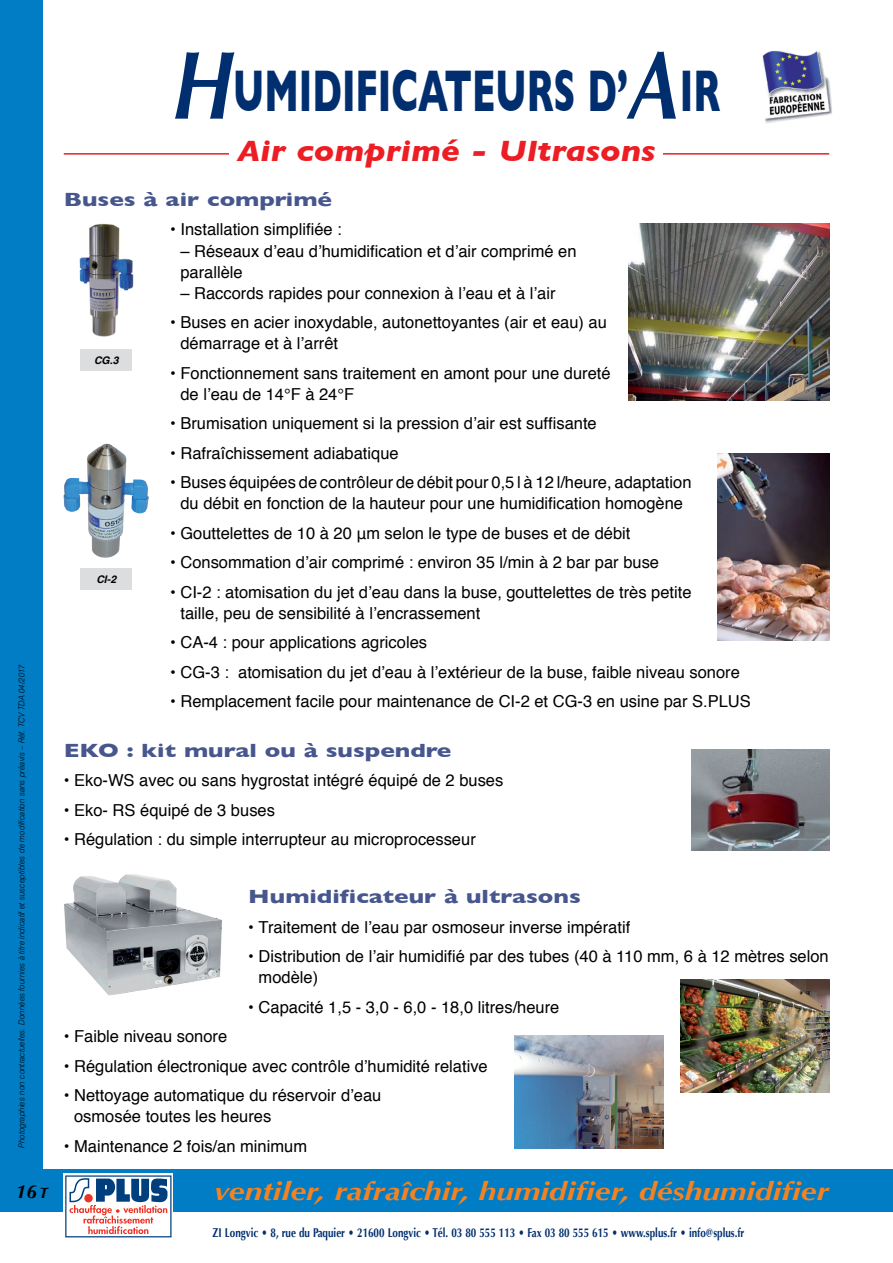
<style>
.page{position:relative;width:893px;height:1263px;background:#fff}
.page>*{position:absolute;margin:0;border:0;box-sizing:border-box;transform-origin:0 0}
.t1{font:700 60px "Gill Sans";color:#002e6e;scale:.6 1}
.t2{font:italic 700 30px "Gill Sans";color:#ed1d24;scale:1.14 1}
.t3{font:italic 700 25.5px "Optima";color:#f58220;scale:1.24 1}
.t4{font:700 19.5px "Gill Sans";color:#47578e;scale:1.25 1}
.t5{font:italic 700 19.2px "Optima";color:#000}
.t6{font:16.5px/21px "Helvetica";color:#000}
.t7{font:700 12.75px "Optima";color:#002e6e;scale:.78 1}
.t8{font:italic 700 10.5px "Helvetica";color:#000}
.t9{font:italic 300 8.25px "Swiss 721 BT";letter-spacing:-.005em;color:#000}
.s1{font-size:15px}
.s2{font-family:"Optima";font-style:italic;font-size:97.5px}
.s3{font-weight:700}
</style>
<div class="page">
<div style="left:0;top:0;width:43px;height:1212px;background:#007dc5"></div>
<div style="left:0;top:1169px;width:893px;height:43px;background:#007dc5"></div>
<hr style="left:64px;top:153px;width:765px;height:2px;background:#ed1d24">
<svg style="left:64px;top:1174px;width:109px;height:64px"></svg>
<svg style="left:65px;top:1175px;width:106px;height:62px"></svg>
<svg style="left:230px;top:153px;width:433px;height:2px"></svg>
<img style="left:691px;top:750px;width:138px;height:100px">
<img style="left:628px;top:223px;width:201px;height:177px">
<img style="left:680px;top:979px;width:149px;height:113px">
<img style="left:514px;top:1035px;width:149px;height:113px">
<img style="left:717px;top:454px;width:112px;height:187px">
<img style="left:64px;top:874px;width:158px;height:121px">
<img style="left:762px;top:51px;width:70px;height:72px">
<img style="left:79px;top:223px;width:54px;height:114px">
<svg style="left:81px;top:350px;width:51px;height:21px"></svg>
<img style="left:64px;top:444px;width:85px;height:113px">
<svg style="left:81px;top:568px;width:51px;height:21px"></svg>
<p class="t9" style="left:16px;top:1148px;width:485px;rotate:-90deg">Photographies non contractuelles. Données fournies à titre indicatif et susceptibles de modification sans préavis – Réf. TCV TDA 04/2017</p>
<p class="t5" style="left:16px;top:1180px;width:33px">16<span class="s1">T</span></p>
<h1 class="t1" style="left:173px;top:43px;width:914px"><span class="s2">H</span>UMIDIFICATEURS D’<span class="s2">A</span>IR</h1>
<h2 class="t2" style="left:237px;top:133px;width:368px">Air comprimé - Ultrasons</h2>
<p class="t4" style="left:64px;top:184px;width:216px">Buses à air comprimé</p>
<p class="t6" style="left:170px;top:220px;width:173px"><span class="s3">•</span> Installation simplifiée :</p>
<p class="t6" style="left:180px;top:241px;width:398px">– Réseaux d’eau d’humidification et d’air comprimé en parallèle</p>
<p class="t6" style="left:180px;top:283px;width:377px">– Raccords rapides pour connexion à l’eau et à l’air</p>
<p class="t6" style="left:180px;top:312px;width:428px;text-indent:-10px"><span class="s3">•</span> Buses en acier inoxydable, autonettoyantes (air et eau) au démarrage et à l’arrêt</p>
<p class="t6" style="left:180px;top:363px;width:432px;text-indent:-10px"><span class="s3">•</span> Fonctionnement sans traitement en amont pour une dureté de l’eau de 14°F à 24°F</p>
<p class="t6" style="left:170px;top:413px;width:428px"><span class="s3">•</span> Brumisation uniquement si la pression d’air est suffisante</p>
<p class="t6" style="left:170px;top:443px;width:230px"><span class="s3">•</span> Rafraîchissement adiabatique</p>
<p class="t6" style="left:170px;top:472px;width:523px;text-align:center"><span class="s3">•</span> Buses équipées de contrôleur de débit pour 0,5 l à 12 l/heure, adaptation du débit en fonction de la hauteur pour une humidification homogène</p>
<p class="t6" style="left:170px;top:523px;width:462px"><span class="s3">•</span> Gouttelettes de 10 à 20 μm selon le type de buses et de débit</p>
<p class="t6" style="left:170px;top:552px;width:491px"><span class="s3">•</span> Consommation d’air comprimé : environ 35 l/min à 2 bar par buse</p>
<p class="t6" style="left:180px;top:582px;width:513px;text-indent:-10px"><span class="s3">•</span> CI-2 : atomisation du jet d’eau dans la buse, gouttelettes de très petite taille, peu de sensibilité à l’encrassement</p>
<p class="t6" style="left:170px;top:632px;width:259px"><span class="s3">•</span> CA-4 : pour applications agricoles</p>
<p class="t6" style="left:170px;top:662px;width:571px"><span class="s3">•</span> CG-3 : atomisation du jet d’eau à l’extérieur de la buse, faible niveau sonore</p>
<p class="t6" style="left:170px;top:691px;width:582px"><span class="s3">•</span> Remplacement facile pour maintenance de CI-2 et CG-3 en usine par S.PLUS</p>
<p class="t4" style="left:64px;top:734px;width:312px">EKO : kit mural ou à suspendre</p>
<p class="t6" style="left:64px;top:770px;width:441px"><span class="s3">•</span> Eko-WS avec ou sans hygrostat intégré équipé de 2 buses</p>
<p class="t6" style="left:64px;top:800px;width:213px"><span class="s3">•</span> Eko- RS équipé de 3 buses</p>
<p class="t6" style="left:64px;top:829px;width:414px"><span class="s3">•</span> Régulation : du simple interrupteur au microprocesseur</p>
<p class="t8" style="left:94px;top:352px;width:26px">CG.3</p>
<p class="t8" style="left:96px;top:570px;width:21px">CI-2</p>
<p class="t4" style="left:248px;top:881px;width:268px">Humidificateur à ultrasons</p>
<p class="t6" style="left:248px;top:917px;width:384px"><span class="s3">•</span> Traitement de l’eau par osmoseur inverse impératif</p>
<p class="t6" style="left:259px;top:946px;width:572px;text-indent:-10px"><span class="s3">•</span> Distribution de l’air humidifié par des tubes (40 à 110 mm, 6 à 12 mètres selon modèle)</p>
<p class="t6" style="left:248px;top:997px;width:313px"><span class="s3">•</span> Capacité 1,5 - 3,0 - 6,0 - 18,0 litres/heure</p>
<p class="t6" style="left:64px;top:1026px;width:165px"><span class="s3">•</span> Faible niveau sonore</p>
<p class="t6" style="left:64px;top:1056px;width:425px"><span class="s3">•</span> Régulation électronique avec contrôle d’humidité relative</p>
<p class="t6" style="left:74px;top:1085px;width:309px;text-indent:-10px"><span class="s3">•</span> Nettoyage automatique du réservoir d’eau osmosée toutes les heures</p>
<p class="t6" style="left:64px;top:1136px;width:245px"><span class="s3">•</span> Maintenance 2 fois/an minimum</p>
<h3 class="t3" style="left:214px;top:1176px;width:497px">ventiler, rafraîchir, humidifier, déshumidifier</h3>
<p class="t7" style="left:213px;top:1226px;width:683px">ZI Longvic • 8, rue du Paquier • 21600 Longvic • Tél. 03 80 555 113 • Fax 03 80 555 615 • www.splus.fr • info@splus.fr</p>
</div>
